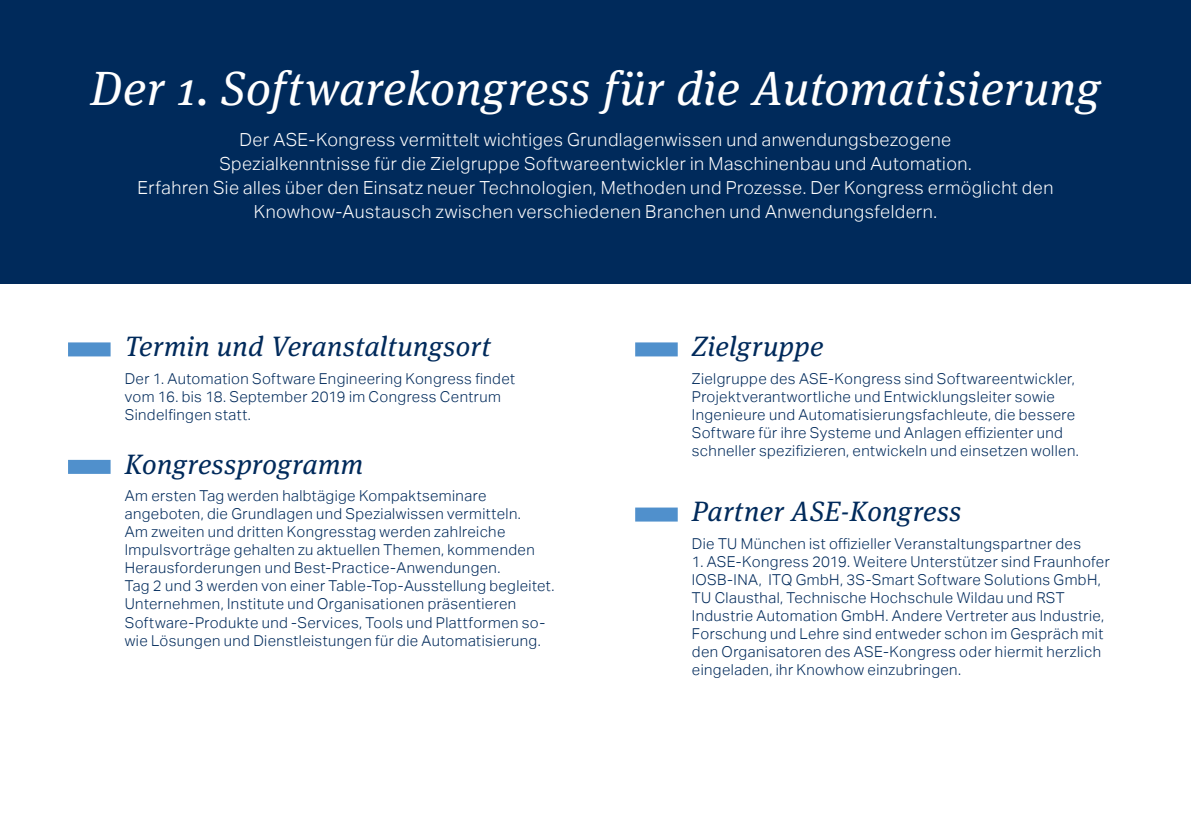
<style>
.page{position:relative;width:1191px;height:840px;background:#fff}
.page>*{position:absolute;margin:0;border:0;box-sizing:border-box;transform-origin:0 0}
.t1{font:italic 48px "Meta Serif OT";letter-spacing:.01em;color:#fff}
.t2{font:italic 28px "Meta Serif OT";letter-spacing:.015em;color:#002a5b}
.t3{font:300 18px/24px "Aktiv Grotesk";letter-spacing:.025em;color:#fff;text-align:center}
.t4{font:300 15px/18px "Aktiv Grotesk";letter-spacing:.025em;color:#002a5b}
</style>
<div class="page">
<div style="left:68px;top:342px;width:43px;height:14px;background:#5090cc"></div>
<div style="left:68px;top:459px;width:43px;height:14px;background:#5090cc"></div>
<div style="left:0;top:0;width:1191px;height:283px;background:#002a5b"></div>
<div style="left:635px;top:342px;width:42px;height:14px;background:#5090cc"></div>
<div style="left:635px;top:507px;width:42px;height:14px;background:#5090cc"></div>
<h1 class="t1" style="left:91px;top:58px;width:1011px">Der 1. Softwarekongress für die Automatisierung</h1>
<p class="t3" style="left:137px;top:127px;width:917px">Der ASE-Kongress vermittelt wichtiges Grundlagenwissen und anwendungsbezogene<br>Spezialkenntnisse für die Zielgruppe Softwareentwickler in Maschinenbau und Automation.<br>Erfahren Sie alles über den Einsatz neuer Technologien, Methoden und Prozesse. Der Kongress ermöglicht den Knowhow-Austausch zwischen verschiedenen Branchen und Anwendungsfeldern.</p>
<h2 class="t2" style="left:125px;top:329px;width:367px">Termin und Veranstaltungsort</h2>
<p class="t4" style="left:125px;top:369px;width:392px">Der 1. Automation Software Engineering Kongress findet vom 16. bis 18. September 2019 im Congress Centrum<br>Sindelfingen statt.</p>
<h2 class="t2" style="left:125px;top:446px;width:240px">Kongressprogramm</h2>
<p class="t4" style="left:125px;top:487px;width:431px">Am ersten Tag werden halbtägige Kompaktseminare angeboten, die Grundlagen und Spezialwissen vermitteln.<br>Am zweiten und dritten Kongresstag werden zahlreiche Impulsvorträge gehalten zu aktuellen Themen, kommenden Herausforderungen und Best-Practice-Anwendungen.<br>Tag 2 und 3 werden von einer Table-Top-Ausstellung begleitet.<br>Unternehmen, Institute und Organisationen präsentieren Software-Produkte und -Services, Tools und Plattformen so&shy;wie Lösungen und Dienstleistungen für die Automatisierung.</p>
<h2 class="t2" style="left:692px;top:329px;width:133px">Zielgruppe</h2>
<p class="t4" style="left:692px;top:370px;width:388px">Zielgruppe des ASE-Kongress sind Softwareentwickler, Projektverantwortliche und Entwicklungsleiter sowie Ingenieure und Automatisierungsfachleute, die bessere Software für ihre Systeme und Anlagen effizienter und schneller spezifizieren, entwickeln und einsetzen wollen.</p>
<h2 class="t2" style="left:692px;top:493px;width:271px">Partner ASE-Kongress</h2>
<p class="t4" style="left:692px;top:535px;width:391px">Die TU München ist offizieller Veranstaltungspartner des</p>
<p class="t4" style="left:692px;top:553px;width:419px">1. ASE-Kongress 2019. Weitere Unterstützer sind Fraunhofer IOSB-INA, ITQ GmbH, 3S-Smart Software Solutions GmbH, TU Clausthal, Technische Hochschule Wildau und RST Industrie Automation GmbH. Andere Vertreter aus Industrie, Forschung und Lehre sind entweder schon im Gespräch mit den Organisatoren des ASE-Kongress oder hiermit herzlich eingeladen, ihr Knowhow einzubringen.</p>
</div>
